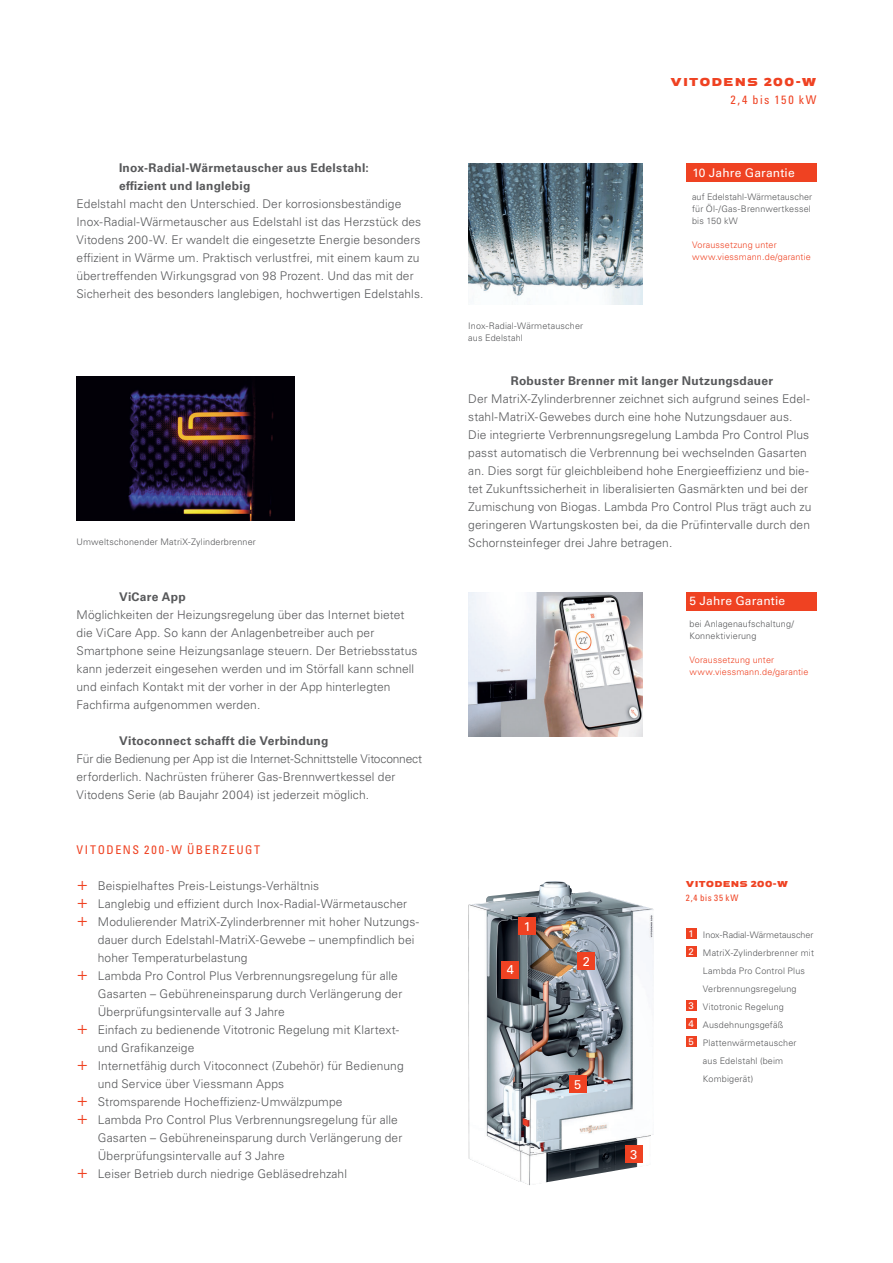
<style>
.page{position:relative;width:893px;height:1263px;background:#fff}
.page>*{position:absolute;margin:0;border:0;box-sizing:border-box;transform-origin:0 0}
.t1{font:12.75px "Univers LTCYR 55 Roman";color:#fff}
.t2{font:300 12px/18px "Univers LTCYR 45";letter-spacing:.01em;color:#57585a}
.t3{font:700 12px/18px "Univers LTCYR 65";letter-spacing:.02em;color:#57585a}
.t4{font:condensed 12px "Univers LTCYR 57";letter-spacing:.14em;color:#ef4222}
.t5{font:12px "Univers LTCYR 55 Roman";letter-spacing:.01em;color:#fff}
.t6{font:700 12px "Viessmann";letter-spacing:.1em;color:#ef4222}
.t7{font:300 9px/12px "Univers LTCYR 45";letter-spacing:.015em;color:#57585a}
.t8{font:300 9px/12px "Univers LTCYR 45";letter-spacing:.02em;color:#ef4222}
.t9{font:700 9px "Viessmann";letter-spacing:.04em;color:#ef4222}
.t10{font:condensed 9px "Univers LTCYR 57";letter-spacing:.07em;color:#ef4222}
.s1{font-size:18px;color:#ef4222}
</style>
<div class="page">
<img style="left:468px;top:881px;width:186px;height:304px">
<img style="left:468px;top:593px;width:174px;height:144px">
<img style="left:77px;top:377px;width:217px;height:144px">
<img style="left:468px;top:164px;width:174px;height:141px">
<div style="left:519px;top:918px;width:17px;height:17px;background:#ef4222"></div>
<div style="left:578px;top:952px;width:17px;height:17px;background:#ef4222"></div>
<div style="left:625px;top:1145px;width:17px;height:17px;background:#ef4222"></div>
<div style="left:502px;top:961px;width:17px;height:17px;background:#ef4222"></div>
<div style="left:686px;top:593px;width:130px;height:18px;background:#ef4222"></div>
<div style="left:686px;top:164px;width:130px;height:18px;background:#ef4222"></div>
<div style="left:569px;top:1076px;width:17px;height:17px;background:#ef4222"></div>
<div style="left:686px;top:928px;width:10px;height:10px;background:#ef4222"></div>
<div style="left:686px;top:946px;width:10px;height:10px;background:#ef4222"></div>
<div style="left:686px;top:1000px;width:10px;height:10px;background:#ef4222"></div>
<div style="left:686px;top:1018px;width:10px;height:10px;background:#ef4222"></div>
<div style="left:686px;top:1036px;width:10px;height:10px;background:#ef4222"></div>
<p class="t3" style="left:119px;top:161px;width:251px">Inox-Radial-Wärmetauscher aus Edelstahl: effizient und langlebig</p>
<p class="t2" style="left:77px;top:196px;width:348px">Edelstahl macht den Unterschied. Der korrosionsbeständige Inox-Radial-Wärme tauscher aus Edelstahl ist das Herzstück des Vitodens 200-W. Er wandelt die eingesetzte Energie besonders effizient in Wärme um. Praktisch verlustfrei, mit einem kaum zu übertreffenden Wirkungsgrad von 98 Prozent. Und das mit der Sicherheit des besonders langlebigen, hochwertigen Edelstahls.</p>
<p class="t7" style="left:77px;top:537px;width:181px">Umweltschonender MatriX-Zylinderbrenner</p>
<p class="t3" style="left:119px;top:589px;width:68px">ViCare App</p>
<p class="t2" style="left:77px;top:607px;width:342px">Möglichkeiten der Heizungsregelung über das Internet bietet die ViCare App. So kann der Anlagenbetreiber auch per Smartphone seine Heizungsanlage steuern. Der Betriebsstatus kann jederzeit eingesehen werden und im Störfall kann schnell und einfach Kontakt mit der vorher in der App hinter legten Fachfirma aufgenommen werden.</p>
<p class="t3" style="left:119px;top:733px;width:211px">Vitoconnect schafft die Verbindung</p>
<p class="t2" style="left:77px;top:751px;width:347px">Für die Bedienung per App ist die Internet-Schnittstelle Vitoconnect erforderlich. Nachrüsten früherer Gas-Brennwertkessel der<br>Vitodens Serie (ab Baujahr 2004) ist jederzeit möglich.</p>
<p class="t4" style="left:77px;top:843px;width:185px">VITODENS 200-W ÜBERZEUGT</p>
<p class="t2" style="left:77px;top:878px;width:244px"><span class="s1">+</span> Beispielhaftes Preis-Leistungs-Verhältnis</p>
<p class="t2" style="left:77px;top:896px;width:332px"><span class="s1">+</span> Langlebig und effizient durch Inox-Radial-Wärmetauscher</p>
<p class="t2" style="left:77px;top:914px;width:344px"><span class="s1">+</span> Modulierender MatriX-Zylinderbrenner mit hoher Nutzungs-</p>
<p class="t2" style="left:98px;top:932px;width:318px">dauer durch Edelstahl-MatriX-Gewebe – unempfindlich bei</p>
<p class="t2" style="left:98px;top:950px;width:151px">hoher Temperaturbelastung</p>
<p class="t2" style="left:77px;top:968px;width:323px"><span class="s1">+</span> Lambda Pro Control Plus Verbrennungsregelung für alle</p>
<p class="t2" style="left:98px;top:986px;width:306px">Gasarten – Gebühren einsparung durch Ver längerung der</p>
<p class="t2" style="left:98px;top:1004px;width:188px">Überprüfungsintervalle auf 3 Jahre</p>
<p class="t2" style="left:77px;top:1022px;width:324px"><span class="s1">+</span> Einfach zu bedienende Vitotronic Regelung mit Klartext-</p>
<p class="t2" style="left:98px;top:1040px;width:98px">und Grafikanzeige</p>
<p class="t2" style="left:77px;top:1058px;width:329px"><span class="s1">+</span> Internetfähig durch Vitoconnect (Zubehör) für Bedienung</p>
<p class="t2" style="left:98px;top:1076px;width:188px">und Service über Viessmann Apps</p>
<p class="t2" style="left:77px;top:1094px;width:268px"><span class="s1">+</span> Stromsparende Hocheffizienz-Umwälzpumpe</p>
<p class="t2" style="left:77px;top:1112px;width:323px"><span class="s1">+</span> Lambda Pro Control Plus Verbrennungsregelung für alle</p>
<p class="t2" style="left:98px;top:1130px;width:306px">Gasarten – Gebühreneinsparung durch Verlängerung der</p>
<p class="t2" style="left:98px;top:1148px;width:188px">Überprüfungsintervalle auf 3 Jahre</p>
<p class="t2" style="left:77px;top:1166px;width:272px"><span class="s1">+</span> Leiser Betrieb durch niedrige Gebläsedrehzahl</p>
<p class="t6" style="left:670px;top:77px;width:147px">VITODENS 200-W</p>
<p class="t4" style="left:730px;top:92px;width:87px">2,4 bis 150 kW</p>
<p class="t5" style="left:692px;top:167px;width:104px">10 Jahre Garantie</p>
<p class="t7" style="left:468px;top:321px;width:116px">Inox-Radial-Wärmetauscher aus Edelstahl</p>
<p class="t7" style="left:692px;top:191px;width:122px">auf Edelstahl-Wärmetauscher für Öl-/Gas-Brennwertkessel bis 150 kW</p>
<p class="t8" style="left:692px;top:239px;width:120px">Voraussetzung unter www.viessmann.de/garantie</p>
<p class="t3" style="left:511px;top:373px;width:264px">Robuster Brenner mit langer Nutzungsdauer</p>
<p class="t2" style="left:468px;top:391px;width:345px">Der MatriX-Zylinderbrenner zeichnet sich auf grund seines Edel&shy;stahl-MatriX-Gewebes durch eine hohe Nutzungsdauer aus.<br>Die integrierte Verbrennungsregelung Lambda Pro Control Plus passt automatisch die Verbrennung bei wechselnden Gasarten an. Dies sorgt für gleich bleibend hohe Energie effizienz und bie&shy;tet Zukunfts sicherheit in liberalisierten Gas märkten und bei der Zumischung von Biogas. Lambda Pro Control Plus trägt auch zu geringeren Wartungskosten bei, da die Prüfintervalle durch den Schornsteinfeger drei Jahre betragen.</p>
<p class="t5" style="left:689px;top:595px;width:97px">5 Jahre Garantie</p>
<p class="t7" style="left:689px;top:619px;width:106px">bei Anlagenaufschaltung/<br>Konnektivierung</p>
<p class="t8" style="left:689px;top:655px;width:120px">Voraussetzung unter www.viessmann.de/garantie</p>
<p class="t1" style="left:524px;top:920px;width:9px">1</p>
<p class="t1" style="left:507px;top:963px;width:9px">4</p>
<p class="t1" style="left:583px;top:955px;width:9px">2</p>
<p class="t1" style="left:574px;top:1078px;width:9px">5</p>
<p class="t1" style="left:630px;top:1148px;width:9px">3</p>
<p class="t9" style="left:686px;top:881px;width:104px">VITODENS 200-W</p>
<p class="t10" style="left:686px;top:892px;width:54px">2,4 bis 35 kW</p>
<p class="t7" style="left:688px;top:930px;width:126px"><sup>1</sup> Inox-Radial-Wärmetauscher</p>
<p class="t7" style="left:688px;top:948px;width:127px"><sup>2</sup> MatriX-Zylinderbrenner mit</p>
<p class="t7" style="left:703px;top:966px;width:104px">Lambda Pro Control Plus</p>
<p class="t7" style="left:703px;top:984px;width:95px">Verbrennungsregelung</p>
<p class="t7" style="left:688px;top:1002px;width:97px"><sup>3</sup> Vitotronic Regelung</p>
<p class="t7" style="left:688px;top:1020px;width:96px"><sup>4</sup> Ausdehnungsgefäß</p>
<p class="t7" style="left:688px;top:1038px;width:109px"><sup>5</sup> Plattenwärmetauscher</p>
<p class="t7" style="left:703px;top:1056px;width:82px">aus Edelstahl (beim</p>
<p class="t7" style="left:703px;top:1074px;width:52px">Kombigerät)</p>
</div>
